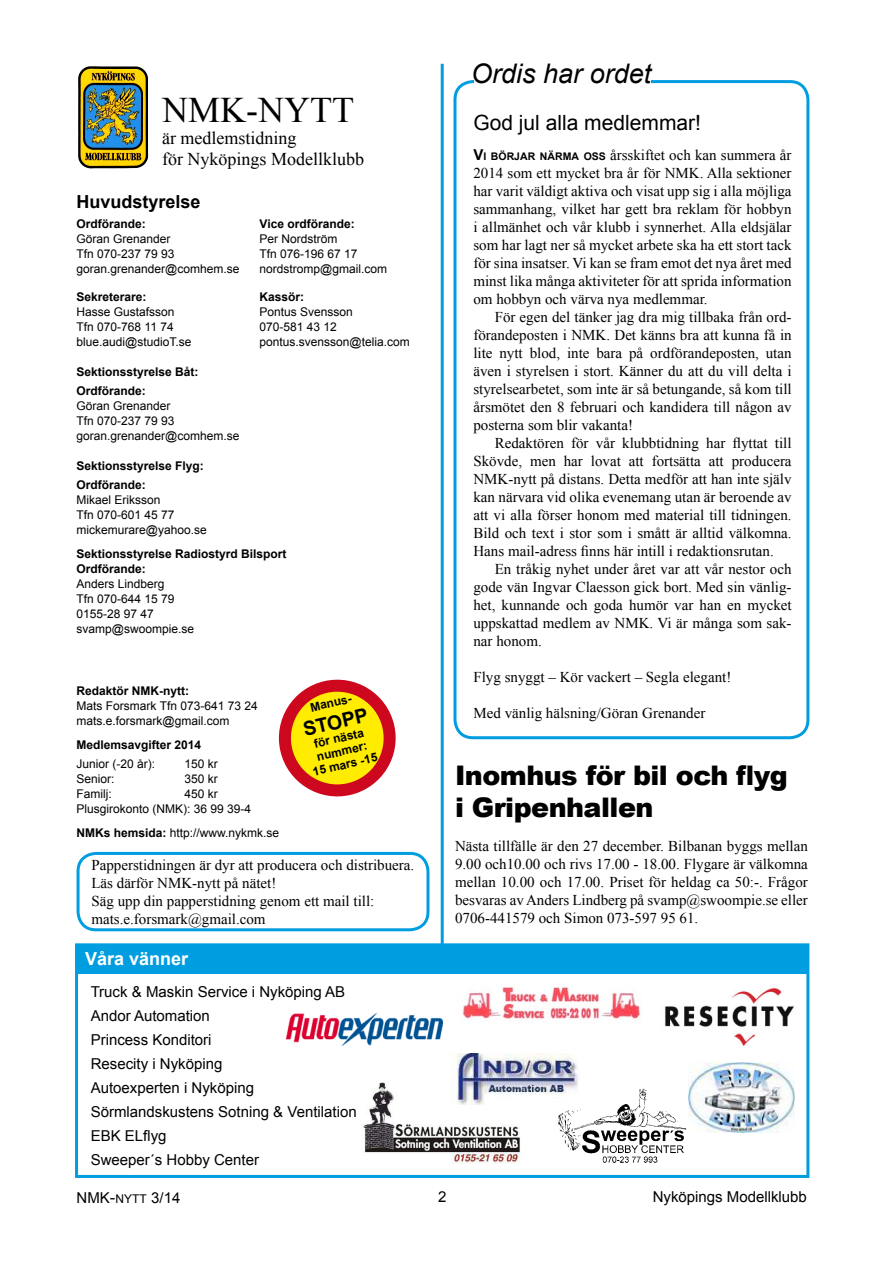
<style>
.page{position:relative;width:893px;height:1263px;background:#fff}
.page>*{position:absolute;margin:0;border:0;box-sizing:border-box;transform-origin:0 0}
.t1{font:36px "Times New Roman";color:#000}
.t2{font:900 27px/32.4px "Arial";letter-spacing:-.02em;color:#000}
.t3{font:italic 27px "Arial";color:#000}
.t4{font:21px "Arial";color:#000}
.t5{font:700 19.5px "Arial";color:#000}
.t6{font:18px/21.6px "Times New Roman";color:#000}
.t7{font:700 18px "Arial";color:#000}
.t8{font:700 18px "Arial";color:#fff}
.t9{font:15px/18px "Times New Roman";color:#000;text-align:justify}
.t10{font:15px/24px "Arial";color:#000}
.t11{font:12px/15px "Arial";color:#000}
.t12{font:700 12px/19.2px "Arial";color:#000}
.s1{font-weight:700}
.s2{font-family:"Arial";font-weight:700}
.s3{font-family:"Arial";font-weight:700;font-size:10.5px}
.s4{font-size:16.5px}
.s5{font-size:12px}
</style>
<div class="page">
<div style="left:453px;top:80px;width:356px;height:659px;border:3px solid #009ee0;border-radius:18px"></div>
<div style="left:75px;top:943px;width:734px;height:235px;border:3px solid #009ee0"></div>
<div style="left:77px;top:944px;width:731px;height:30px;background:#009ee0"></div>
<img style="left:78px;top:66px;width:71px;height:103px">
<hr style="left:441px;top:64px;width:3px;height:889px;background:#009ee0">
<img style="left:462px;top:987px;width:179px;height:33px">
<img style="left:363px;top:1082px;width:158px;height:81px">
<img style="left:664px;top:985px;width:130px;height:62px">
<img style="left:689px;top:1062px;width:106px;height:70px">
<img style="left:451px;top:1054px;width:127px;height:50px">
<div style="left:475px;top:59px;width:176px;height:27px;background:#fff"></div>
<svg style="left:280px;top:680px;width:115px;height:117px"></svg>
<img style="left:555px;top:1087px;width:132px;height:76px">
<div style="left:77px;top:852px;width:352px;height:79px;border:3px solid #009ee0;border-radius:18px"></div>
<img style="left:286px;top:1013px;width:157px;height:32px">
<h1 class="t1" style="left:162px;top:86px;width:193px">NMK-NYTT</h1>
<p class="t6" style="left:162px;top:126px;width:203px">är medlemstidning<br>för Nyköpings Modellklubb</p>
<p class="t7" style="left:77px;top:190px;width:126px">Huvudstyrelse</p>
<p class="t12" style="left:77px;top:214px;width:71px">Ordförande:</p>
<p class="t12" style="left:260px;top:214px;width:97px">Vice ordförande:</p>
<p class="t11" style="left:77px;top:231px;width:96px">Göran Grenander</p>
<p class="t11" style="left:260px;top:231px;width:80px">Per Nordström</p>
<p class="t11" style="left:77px;top:246px;width:100px">Tfn 070-237 79 93</p>
<p class="t11" style="left:260px;top:246px;width:100px">Tfn 076-196 67 17</p>
<p class="t11" style="left:77px;top:261px;width:164px">goran.grenander@comhem.se</p>
<p class="t11" style="left:260px;top:261px;width:129px">nordstromp@gmail.com</p>
<p class="t12" style="left:77px;top:287px;width:72px">Sekreterare:</p>
<p class="t12" style="left:260px;top:287px;width:46px">Kassör:</p>
<p class="t11" style="left:77px;top:304px;width:100px">Hasse Gustafsson</p>
<p class="t11" style="left:260px;top:304px;width:95px">Pontus Svensson</p>
<p class="t11" style="left:77px;top:319px;width:99px">Tfn 070-768 11 74</p>
<p class="t11" style="left:260px;top:319px;width:79px">070-581 43 12</p>
<p class="t11" style="left:77px;top:334px;width:116px">blue.audi@studioT.se</p>
<p class="t11" style="left:260px;top:334px;width:152px">pontus.svensson@telia.com</p>
<p class="t12" style="left:77px;top:362px;width:124px">Sektionsstyrelse Båt:<br>Ordförande:</p>
<p class="t11" style="left:77px;top:398px;width:164px">Göran Grenander<br>Tfn 070-237 79 93 goran.grenander@comhem.se</p>
<p class="t12" style="left:77px;top:457px;width:129px">Sektionsstyrelse Flyg:<br>Ordförande:</p>
<p class="t11" style="left:77px;top:493px;width:132px">Mikael Eriksson<br>Tfn 070-601 45 77 mickemurare@yahoo.se</p>
<p class="t12" style="left:77px;top:547px;width:212px;line-height:15px">Sektionsstyrelse Radiostyrd Bilsport<br>Ordförande:</p>
<p class="t11" style="left:77px;top:577px;width:119px">Anders Lindberg<br>Tfn 070-644 15 79<br>0155-28 97 47 svamp@swoompie.se</p>
<p class="t12" style="left:77px;top:681px;width:114px">Redaktör NMK-nytt:</p>
<p class="t11" style="left:77px;top:698px;width:183px">Mats Forsmark Tfn 073-641 73 24 mats.e.forsmark@gmail.com</p>
<p class="t12" style="left:77px;top:735px;width:126px">Medlemsavgifter 2014</p>
<p class="t11" style="left:77px;top:756px;width:80px">Junior (-20 år):</p>
<p class="t11" style="left:185px;top:756px;width:35px">150 kr</p>
<p class="t11" style="left:77px;top:771px;width:40px">Senior:</p>
<p class="t11" style="left:185px;top:771px;width:35px">350 kr</p>
<p class="t11" style="left:77px;top:786px;width:37px">Familj:</p>
<p class="t11" style="left:77px;top:786px;width:176px;text-indent:108px">450 kr<br>Plusgirokonto (NMK): 36 99 39-4</p>
<p class="t11" style="left:77px;top:825px;width:204px"><span class="s1">NMKs hemsida:</span> http://www.nykmk.se</p>
<p class="t12" style="left:308px;top:699px;width:46px;rotate:-13deg">Manus-</p>
<h3 class="t5" style="left:301px;top:717px;width:67px;rotate:-13deg">stopp</h3>
<p class="t12" style="left:305px;top:739px;width:68px;line-height:13.5px;text-align:center;rotate:-13deg">för nästa nummer:<br>15 mars -15</p>
<p class="t9" style="left:91px;top:856px;width:324px;text-align:left">Papperstidningen är dyr att producera och distribuera.<br>Läs därför NMK-nytt på nätet!<br>Säg upp din papperstidning genom ett mail till: mats.e.forsmark@gmail.com</p>
<p class="t8" style="left:85px;top:947px;width:105px">Våra vänner</p>
<p class="t10" style="left:91px;top:980px;width:267px">Truck &amp; Maskin Service i Nyköping AB<br>Andor Automation<br>Princess Konditori<br>Resecity i Nyköping<br>Autoexperten i Nyköping<br>Sörmlandskustens Sotning &amp; Ventilation<br>EBK ELflyg<br>Sweeper´s Hobby Center</p>
<h2 class="t3" style="left:471px;top:56px;width:182px">Ordis har ordet</h2>
<h3 class="t4" style="left:473px;top:108px;width:229px">God jul alla medlemmar!</h3>
<p class="t9" style="left:473px;top:145px;width:320px"><span class="s2">V</span><span class="s3">i börjar närma oss</span> årsskiftet och kan summera år 2014 som ett mycket bra år för NMK. Alla sektioner har varit väldigt aktiva och visat upp sig i alla möjliga sammanhang, vilket har gett bra reklam för hobbyn i allmänhet och vår klubb i synnerhet. Alla eldsjälar som har lagt ner så mycket arbete ska ha ett stort tack för sina insatser. Vi kan se fram emot det nya året med minst lika många aktiviteter för att sprida information om hobbyn och värva nya medlemmar.</p>
<p class="t9" style="left:473px;top:307px;width:320px;text-indent:21px">För egen del tänker jag dra mig tillbaka från ord&shy;förandeposten i NMK. Det känns bra att kunna få in lite nytt blod, inte bara på ordförandeposten, utan även i styrelsen i stort. Känner du att du vill delta i styrelsearbetet, som inte är så betungande, så kom till årsmötet den 8 februari och kandidera till någon av posterna som blir vakanta!</p>
<p class="t9" style="left:473px;top:433px;width:320px;text-indent:21px">Redaktören för vår klubbtidning har flyttat till Skövde, men har lovat att fortsätta att producera NMK-nytt på distans. Detta medför att han inte själv kan närvara vid olika evenemang utan är beroende av att vi alla förser honom med material till tidningen.<br>Bild och text i stor som i smått är alltid välkomna.<br>Hans mail-adress finns här intill i redaktionsrutan.</p>
<p class="t9" style="left:473px;top:559px;width:320px;text-indent:21px">En tråkig nyhet under året var att vår nestor och gode vän Ingvar Claesson gick bort. Med sin vänlig&shy;het, kunnande och goda humör var han en mycket uppskattad medlem av NMK. Vi är många som sak&shy;nar honom.</p>
<p class="t9" style="left:473px;top:667px;width:259px">Flyg snyggt – Kör vackert – Segla elegant!</p>
<p class="t9" style="left:473px;top:703px;width:234px">Med vänlig hälsning/Göran Grenander</p>
<h2 class="t2" style="left:455px;top:758px;width:334px">Inomhus för bil och flyg i Gripenhallen</h2>
<p class="t9" style="left:455px;top:837px;width:354px">Nästa tillfälle är den 27 december. Bilbanan byggs mellan 9.00 och10.00 och rivs 17.00 - 18.00. Flygare är välkomna mellan 10.00 och 17.00. Priset för heldag ca 50:-. Frågor besvaras av Anders Lindberg på svamp@swoompie.se eller 0706-441579 och Simon 073-597 95 61.</p>
<p class="t10" style="left:77px;top:1185px;width:105px">NMK<span class="s4">-</span><span class="s5">NYTT</span> 3/14</p>
<p class="t10" style="left:653px;top:1184px;width:156px">Nyköpings Modellklubb</p>
<p class="t10" style="left:438px;top:1184px;width:10px">2</p>
</div>
